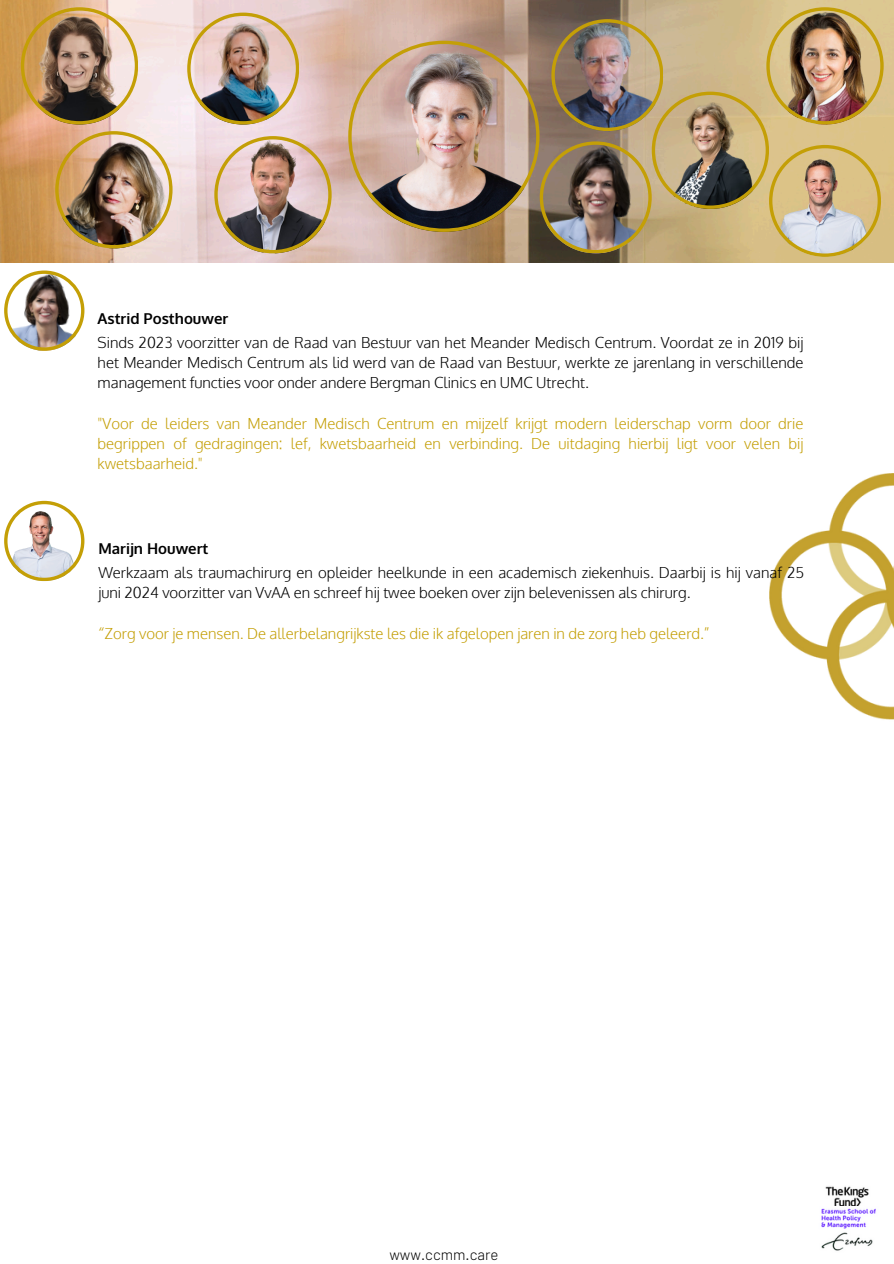
<style>
.page{position:relative;width:894px;height:1264px;background:#fff}
.page>*{position:absolute;margin:0;border:0;box-sizing:border-box;transform-origin:0 0}
.t1{font:300 15px/20.2px "Oxygen";color:#000;text-align:justify}
.t2{font:300 15px/20.2px "Oxygen";color:#c49f06;text-align:justify}
.t3{font:700 15px "Oxygen";color:#000}
.t4{font:300 15px "Barlow";color:#000}
</style>
<div class="page">
<img style="left:769px;top:474px;width:124px;height:246px">
<img style="left:825px;top:1186px;width:44px;height:20px">
<img style="left:821px;top:1208px;width:55px;height:43px">
<img style="left:0;top:0;width:893px;height:262px">
<img style="left:187px;top:13px;width:111px;height:111px">
<img style="left:214px;top:136px;width:117px;height:117px">
<img style="left:55px;top:131px;width:117px;height:117px">
<svg style="left:21px;top:7px;width:117px;height:117px;background:#ab8d6a"></svg>
<img style="left:348px;top:7px;width:535px;height:249px">
<img style="left:4px;top:270px;width:80px;height:80px">
<img style="left:4px;top:501px;width:80px;height:79px">
<p class="t3" style="left:98px;top:308px;width:132px">Astrid Posthouwer</p>
<p class="t1" style="left:98px;top:332px;width:707px">Sinds 2023 voorzitter van de Raad van Bestuur van het Meander Medisch Centrum. Voordat ze in 2019 bij het Meander Medisch Centrum als lid werd van de Raad van Bestuur, werkte ze jarenlang in verschillende management functies voor onder andere Bergman Clinics en UMC Utrecht.</p>
<p class="t2" style="left:98px;top:413px;width:707px">"Voor de leiders van Meander Medisch Centrum en mijzelf krijgt modern leiderschap vorm door drie begrippen of gedragingen: lef, kwetsbaarheid en verbinding. De uitdaging hierbij ligt voor velen bij kwetsbaarheid."</p>
<h2 class="t3" style="left:98px;top:538px;width:111px">Marijn Houwert</h2>
<p class="t1" style="left:98px;top:562px;width:707px">Werkzaam als traumachirurg en opleider heelkunde in een academisch ziekenhuis. Daarbij is hij vanaf 25 juni 2024 voorzitter van VvAA en schreef hij twee boeken over zijn belevenissen als chirurg.</p>
<p class="t2" style="left:98px;top:623px;width:612px">“Zorg voor je mensen. De allerbelangrijkste les die ik afgelopen jaren in de zorg heb geleerd.”</p>
<p class="t4" style="left:389px;top:1245px;width:110px">www.ccmm.care</p>
</div>
